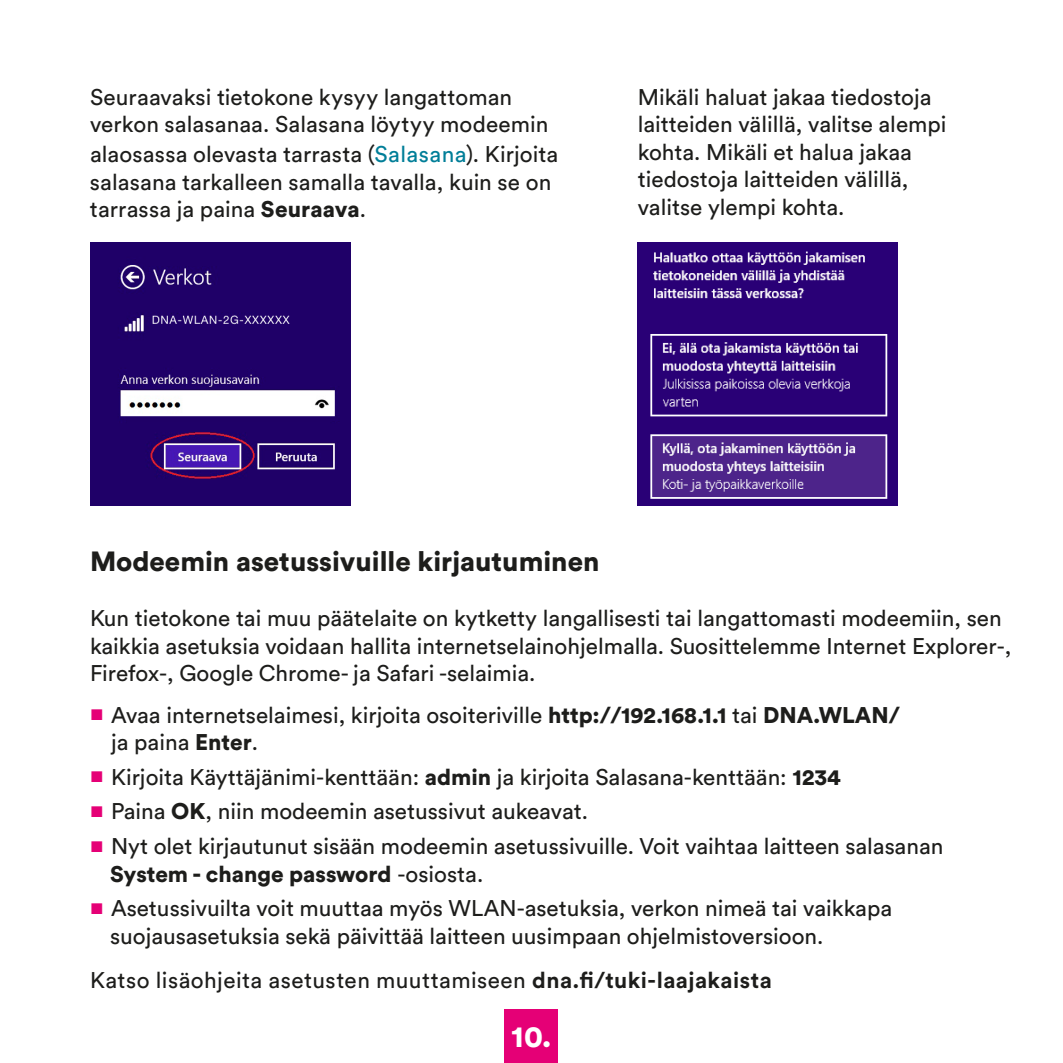
<style>
.page{position:relative;width:1063px;height:1063px;background:#fff}
.page>*{position:absolute;margin:0;border:0;box-sizing:border-box;transform-origin:0 0}
.t1{font:900 30px "Circular Std";color:#fff}
.t2{font:900 27.5px "Circular Std";color:#1d1d1b}
.t3{font:22.5px/27.5px "Circular Std";color:#1d1d1b}
.t4{font:22.5px "Circular Std";letter-spacing:.02em;color:#1d1d1b}
.s1{color:#007e98}
.s2{font-weight:900}
.s3{font-weight:900;font-size:15px;color:#e50076}
.s4{font-weight:700}
</style>
<div class="page">
<div style="left:505px;top:1010px;width:53px;height:53px;background:#e50076"></div>
<img style="left:638px;top:242px;width:260px;height:263px">
<img style="left:90px;top:242px;width:260px;height:263px">
<p class="t3" style="left:90px;top:83px;width:460px">Seuraavaksi tietokone kysyy langattoman verkon salasanaa. Salasana löytyy modeemin</p>
<p class="t3" style="left:90px;top:140px;width:470px">alaosassa olevasta tarrasta (<span class="s1">Salasana</span>). Kirjoita salasana tarkalleen samalla tavalla, kuin se on tarrassa ja paina <span class="s2">Seuraava</span>.</p>
<p class="t3" style="left:638px;top:83px;width:310px">Mikäli haluat jakaa tiedostoja laitteiden välillä, valitse alempi kohta. Mikäli et halua jakaa tiedostoja laitteiden välillä, valitse ylempi kohta.</p>
<p class="t2" style="left:90px;top:543px;width:511px">Modeemin asetussivuille kirjautuminen</p>
<p class="t3" style="left:90px;top:604px;width:923px">Kun tietokone tai muu päätelaite on kytketty langallisesti tai langattomasti modeemiin, sen kaikkia asetuksia voidaan hallita internetselainohjelmalla. Suosittelemme Internet Explorer-,<br>Firefox-, Google Chrome- ja Safari -selaimia.</p>
<p class="t3" style="left:111px;top:701px;width:790px;text-indent:-21px"><span class="s3">■</span> Avaa internetselaimesi, kirjoita osoiteriville <span class="s2">http://192.168.1.1</span> tai <span class="s2">DNA.WLAN/ </span>ja paina <span class="s2">Enter</span>.</p>
<p class="t3" style="left:90px;top:763px;width:752px"><span class="s3">■</span> Kirjoita Käyttäjänimi-kenttään: <span class="s2">admin</span> ja kirjoita Salasana-kenttään: <span class="s2">1234</span></p>
<p class="t3" style="left:90px;top:798px;width:500px"><span class="s3">■</span> Paina <span class="s2">OK</span>, niin modeemin asetussivut aukeavat.</p>
<p class="t3" style="left:110px;top:832px;width:835px;text-indent:-20px"><span class="s3">■</span> Nyt olet kirjautunut sisään modeemin asetussivuille. Voit vaihtaa laitteen salasanan<br><span class="s2">System - change password</span> -osiosta.</p>
<p class="t3" style="left:110px;top:894px;width:783px;text-indent:-20px"><span class="s3">■</span> Asetussivuilta voit muuttaa myös WLAN-asetuksia, verkon nimeä tai vaikkapa suojausasetuksia sekä päivittää laitteen uusimpaan ohjelmistoversioon.</p>
<p class="t4" style="left:90px;top:966px;width:683px">Katso lisäohjeita asetusten muuttamiseen <span class="s4">dna.fi/tuki-laajakaista</span></p>
<h1 class="t1" style="left:511px;top:1016px;width:42px">10.</h1>
</div>
